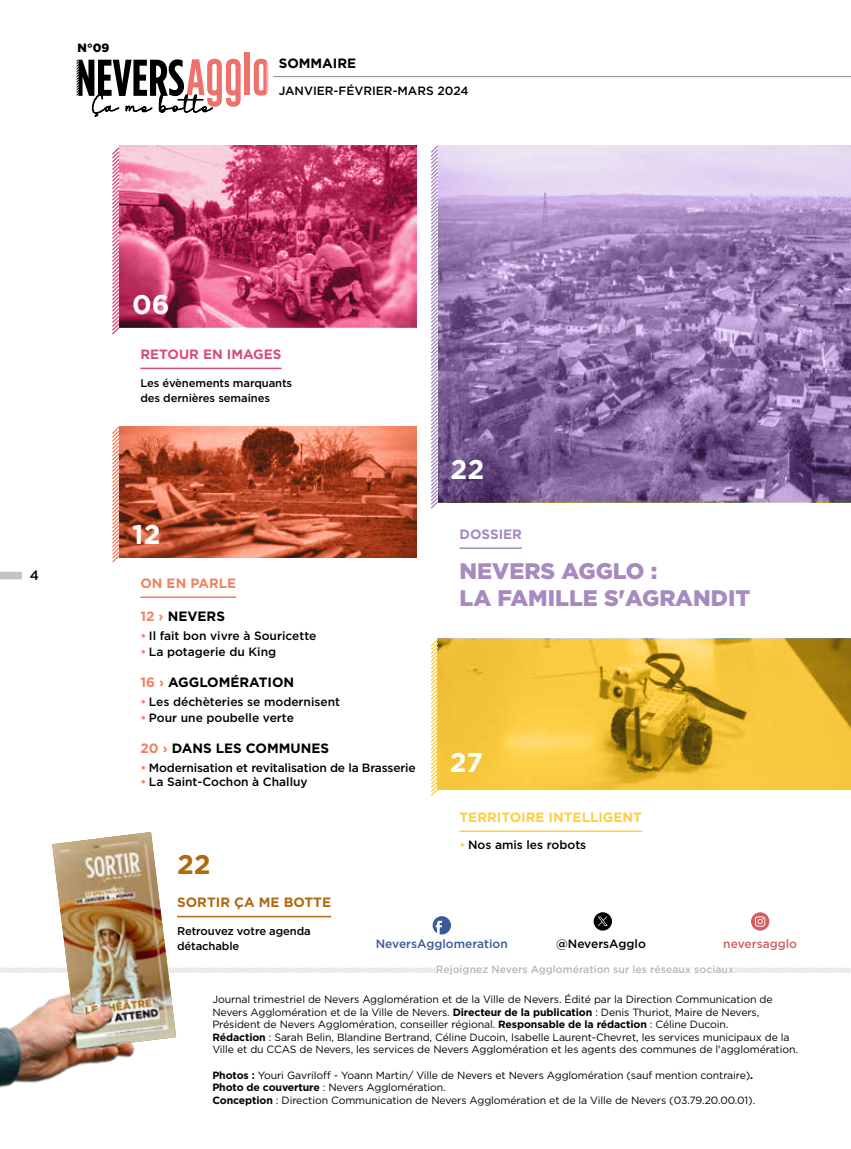
<style>
.page{position:relative;width:851px;height:1149px;background:#fff}
.page>*{position:absolute;margin:0;border:0;box-sizing:border-box;transform-origin:0 0}
.t1{font:700 27px "Gotham";color:#fff}
.t2{font:700 27px "Gotham";color:#b06910}
.t3{font:900 22.5px/27px "Gotham";color:#a78ac0}
.t4{font:700 13.5px "Gotham";color:#000}
.t5{font:700 13.5px "Gotham";color:#fecf44}
.t6{font:700 13.5px "Gotham";color:#b06910}
.t7{font:700 13.5px "Gotham";color:#d84d7a}
.t8{font:700 13.5px "Gotham";color:#f08262}
.t9{font:700 13.5px "Gotham";color:#a78ac0}
.t10{font:500 13.5px "Gotham";color:#000}
.t11{font:500 12px "Gotham";color:#000}
.t12{font:500 12px "Gotham";color:#3b5a99}
.t13{font:500 12px "Gotham";color:#d15f60}
.t14{font:900 12px "Gotham";color:#000}
.t15{font:500 11.25px/15px "Gotham";letter-spacing:-.01em;color:#000}
.t16{font:10.5px/12.6px "Gotham";letter-spacing:-.01em;color:#000}
.t17{font:500 10.5px "Gotham";color:#bcb6b3}
.s1{color:#f08262}
.s2{color:#fecf44}
.s3{font-weight:700}
</style>
<div class="page">
<img style="left:439px;top:145px;width:411px;height:357px">
<img style="left:119px;top:145px;width:298px;height:182px">
<img style="left:121px;top:426px;width:296px;height:131px">
<img style="left:439px;top:638px;width:411px;height:151px">
<svg style="left:112px;top:426px;width:9px;height:137px"></svg>
<svg style="left:112px;top:146px;width:9px;height:189px"></svg>
<svg style="left:431px;top:145px;width:8px;height:364px"></svg>
<svg style="left:430px;top:638px;width:9px;height:158px"></svg>
<svg style="left:254px;top:59px;width:14px;height:37px"></svg>
<div style="left:244px;top:52px;width:6px;height:43px;background:#ee726c"></div>
<hr style="left:273px;top:76px;width:577px;height:1px;background:#958b87">
<svg style="left:77px;top:59px;width:163px;height:58px"></svg>
<div style="left:0;top:571px;width:22px;height:8px;background:#c7c1bf"></div>
<svg style="left:176px;top:967px;width:674px;height:70px"></svg>
<hr style="left:459px;top:547px;width:63px;height:1px;background:#a78ac0">
<hr style="left:140px;top:367px;width:141px;height:2px;background:#d84d7a">
<hr style="left:140px;top:596px;width:96px;height:1px;background:#f08262">
<hr style="left:177px;top:915px;width:154px;height:2px;background:#b06910">
<hr style="left:459px;top:830px;width:183px;height:1px;background:#fecf44">
<svg style="left:432px;top:915px;width:19px;height:19px"></svg>
<svg style="left:435px;top:920px;width:7px;height:14px"></svg>
<svg style="left:593px;top:911px;width:19px;height:19px"></svg>
<svg style="left:597px;top:916px;width:10px;height:9px"></svg>
<svg style="left:750px;top:911px;width:19px;height:19px"></svg>
<svg style="left:754px;top:916px;width:11px;height:10px"></svg>
<div style="left:436px;top:962px;width:298px;height:14px;background:#fff"></div>
<img style="left:52px;top:832px;width:124px;height:208px">
<img style="left:0;top:967px;width:156px;height:121px">
<p class="t14" style="left:78px;top:41px;width:33px">N°09</p>
<p class="t4" style="left:279px;top:54px;width:79px">SOMMAIRE</p>
<p class="t11" style="left:279px;top:83px;width:191px">JANVIER-FÉVRIER-MARS 2024</p>
<p class="t10" style="left:30px;top:566px;width:11px">4</p>
<h1 class="t1" style="left:132px;top:287px;width:39px">06</h1>
<p class="t7" style="left:140px;top:345px;width:142px">RETOUR EN IMAGES</p>
<p class="t15" style="left:140px;top:375px;width:153px">Les évènements marquants des dernières semaines</p>
<h1 class="t1" style="left:132px;top:516px;width:30px">12</h1>
<p class="t8" style="left:140px;top:574px;width:97px">ON EN PARLE</p>
<p class="t4" style="left:140px;top:607px;width:86px"><span class="s1">12 ›</span> NEVERS</p>
<p class="t11" style="left:140px;top:627px;width:177px"><span class="s1">•</span> Il fait bon vivre à Souricette</p>
<p class="t11" style="left:140px;top:643px;width:137px"><span class="s1">•</span> La potagerie du King</p>
<p class="t4" style="left:140px;top:673px;width:155px"><span class="s1">16 ›</span> AGGLOMÉRATION</p>
<p class="t11" style="left:140px;top:693px;width:201px"><span class="s1">•</span> Les déchèteries se modernisent</p>
<p class="t11" style="left:140px;top:709px;width:155px"><span class="s1">•</span> Pour une poubelle verte</p>
<p class="t4" style="left:140px;top:739px;width:190px"><span class="s1">20 ›</span> DANS LES COMMUNES</p>
<p class="t11" style="left:140px;top:759px;width:277px"><span class="s1">•</span> Modernisation et revitalisation de la Brasserie</p>
<p class="t11" style="left:140px;top:773px;width:169px"><span class="s1">•</span> La Saint-Cochon à Challuy</p>
<h1 class="t1" style="left:450px;top:452px;width:35px">22</h1>
<p class="t9" style="left:459px;top:525px;width:64px">DOSSIER</p>
<h2 class="t3" style="left:459px;top:556px;width:292px">NEVERS AGGLO :<br>LA FAMILLE S'AGRANDIT</h2>
<h1 class="t1" style="left:450px;top:744px;width:35px">27</h1>
<p class="t5" style="left:459px;top:808px;width:184px">TERRITOIRE INTELLIGENT</p>
<p class="t11" style="left:459px;top:836px;width:128px"><span class="s2">•</span> Nos amis les robots</p>
<h1 class="t2" style="left:177px;top:846px;width:35px">22</h1>
<p class="t6" style="left:177px;top:893px;width:155px">SORTIR ÇA ME BOTTE</p>
<p class="t15" style="left:177px;top:923px;width:135px">Retrouvez votre agenda détachable</p>
<p class="t12" style="left:376px;top:935px;width:133px">NeversAgglomeration</p>
<p class="t11" style="left:556px;top:935px;width:91px">@NeversAgglo</p>
<p class="t13" style="left:723px;top:935px;width:75px">neversagglo</p>
<p class="t17" style="left:436px;top:962px;width:300px">Rejoignez Nevers Agglomération sur les réseaux sociaux</p>
<p class="t16" style="left:212px;top:992px;width:587px">Journal trimestriel de Nevers Agglomération et de la Ville de Nevers. Édité par la Direction Communication de Nevers Agglomération et de la Ville de Nevers. <span class="s3">Directeur de la publication</span> : Denis Thuriot, Maire de Nevers, Président de Nevers Agglomération, conseiller régional. <span class="s3">Responsable de la rédaction</span> : Céline Ducoin.<br><span class="s3">Rédaction</span> : Sarah Belin, Blandine Bertrand, Céline Ducoin, Isabelle Laurent-Chevret, les services municipaux de la Ville et du CCAS de Nevers, les services de Nevers Agglomération et les agents des communes de l'agglomération.</p>
<p class="t16" style="left:212px;top:1067px;width:544px"><span class="s3">Photos :</span> Youri Gavriloff - Yoann Martin/ Ville de Nevers et Nevers Agglomération (sauf mention contraire)<span class="s3">.<br>Photo de couverture</span> : Nevers Agglomération.<br><span class="s3">Conception</span> : Direction Communication de Nevers Agglomération et de la Ville de Nevers (03.79.20.00.01).</p>
</div>
